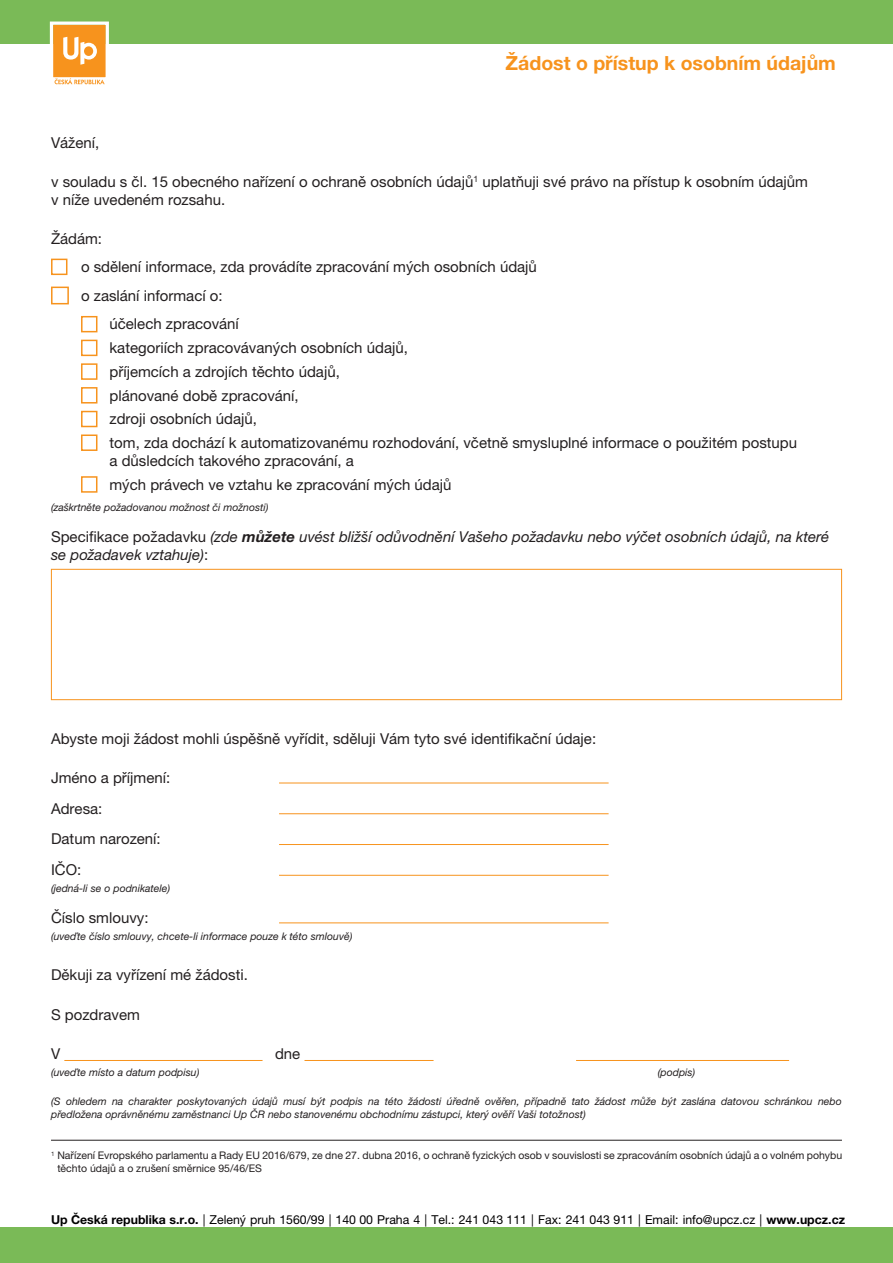
<style>
.page{position:relative;width:893px;height:1263px;background:#fff}
.page>*{position:absolute;margin:0;border:0;box-sizing:border-box;transform-origin:0 0}
.txt-body-paragraph{font:700 19.5px "Helvetica Neue LT Pro";color:#f7931d}
.txt-body-paragraph-2{font:15px/18px "Helvetica Neue LT Pro";color:#231f20}
.txt-bullets{font:15px/18px "Helvetica Neue LT Pro";color:#231f20}
.txt-body-paragraph-3{font:italic 15px/18px "Helvetica Neue LT Pro";color:#231f20}
.txt-body{font:15px "Helvetica Neue LT Pro";color:#231f20}
.t1{font:12.3px "Helvetica Neue LT Pro";color:#000}
.txt-instr{font:italic 10.5px/12.6px "Helvetica Neue LT Pro";color:#231f20}
.t2{font:10.5px/12.6px "Helvetica Neue LT Pro";color:#231f20}
.s1{font-style:normal}
.s2{font-weight:700}
</style>
<div class="page">
<div style="left:0;top:1227px;width:893px;height:36px;background:#7aba57"></div>
<hr style="left:64px;top:1060px;width:199px;height:1px;background:#f7931d">
<hr style="left:304px;top:1060px;width:130px;height:1px;background:#f7931d">
<hr style="left:576px;top:1060px;width:213px;height:1px;background:#f7931d">
<div style="left:51px;top:259px;width:16px;height:16px;border:2px solid #f7931d"></div>
<div style="left:51px;top:287px;width:18px;height:17px;border:2px solid #f7931d"></div>
<div style="left:81px;top:316px;width:16px;height:16px;border:2px solid #f7931d"></div>
<div style="left:81px;top:340px;width:16px;height:16px;border:2px solid #f7931d"></div>
<div style="left:81px;top:363px;width:16px;height:17px;border:2px solid #f7931d"></div>
<div style="left:81px;top:387px;width:16px;height:16px;border:2px solid #f7931d"></div>
<div style="left:81px;top:411px;width:16px;height:16px;border:2px solid #f7931d"></div>
<div style="left:81px;top:434px;width:16px;height:17px;border:2px solid #f7931d"></div>
<div style="left:81px;top:476px;width:16px;height:17px;border:2px solid #f7931d"></div>
<div style="left:51px;top:569px;width:791px;height:131px;border:1px solid #f7931d"></div>
<hr style="left:279px;top:783px;width:330px;height:1px;background:#f7931d">
<hr style="left:279px;top:813px;width:330px;height:1px;background:#f7931d">
<hr style="left:279px;top:844px;width:330px;height:1px;background:#f7931d">
<hr style="left:279px;top:875px;width:330px;height:1px;background:#f7931d">
<hr style="left:279px;top:922px;width:330px;height:1px;background:#f7931d">
<hr style="left:51px;top:1140px;width:791px;height:1px;background:#231f20">
<div style="left:0;top:0;width:893px;height:44px;background:#7aba57"></div>
<svg style="left:49px;top:21px;width:60px;height:63px"></svg>
<p class="txt-body-paragraph" style="left:506px;top:51px;width:332px">Žádost o přístup k osobním údajům</p>
<p class="txt-body-paragraph-2" style="left:51px;top:133px;width:50px">Vážení,</p>
<p class="txt-body-paragraph-2" style="left:51px;top:172px;width:759px">v souladu s čl. 15 obecného nařízení o ochraně osobních údajů<sup>1</sup> uplatňuji své právo na přístup k osobním údajům v níže uvedeném rozsahu.</p>
<p class="txt-body-paragraph-2" style="left:51px;top:230px;width:53px">Žádám:</p>
<p class="txt-body" style="left:81px;top:258px;width:457px">o sdělení informace, zda provádíte zpracování mých osobních údajů</p>
<p class="txt-body" style="left:81px;top:287px;width:143px">o zaslání informací o:</p>
<p class="txt-bullets" style="left:110px;top:315px;width:131px">účelech zpracování</p>
<p class="txt-bullets" style="left:110px;top:339px;width:300px">kategoriích zpracovávaných osobních údajů,</p>
<p class="txt-bullets" style="left:110px;top:362px;width:232px">příjemcích a zdrojích těchto údajů,</p>
<p class="txt-bullets" style="left:110px;top:386px;width:191px">plánované době zpracování,</p>
<p class="txt-bullets" style="left:110px;top:410px;width:149px">zdroji osobních údajů,</p>
<p class="txt-bullets" style="left:110px;top:433px;width:689px">tom, zda dochází k automatizovanému rozhodování, včetně smysluplné informace o použitém postupu a důsledcích takového zpracování, a</p>
<p class="txt-bullets" style="left:110px;top:475px;width:344px">mých právech ve vztahu ke zpracování mých údajů</p>
<p class="txt-instr" style="left:51px;top:501px;width:219px">(zaškrtněte požadovanou možnost či možnosti)</p>
<p class="txt-body-paragraph-3" style="left:51px;top:527px;width:780px"><span class="s1">Specifikace požadavku</span> (zde <span class="s2">můžete</span> uvést bližší odůvodnění Vašeho požadavku nebo výčet osobních údajů, na které se požadavek vztahuje)<span class="s1">:</span></p>
<p class="txt-body-paragraph-2" style="left:51px;top:729px;width:547px">Abyste moji žádost mohli úspěšně vyřídit, sděluji Vám tyto své identifikační údaje:</p>
<p class="txt-body-paragraph-2" style="left:51px;top:768px;width:121px">Jméno a příjmení:</p>
<p class="txt-body-paragraph-2" style="left:51px;top:799px;width:53px">Adresa:</p>
<p class="txt-body-paragraph-2" style="left:51px;top:830px;width:111px">Datum narození:</p>
<p class="txt-body-paragraph-2" style="left:51px;top:861px;width:32px">IČO:</p>
<p class="txt-instr" style="left:51px;top:882px;width:121px">(jedná-li se o podnikatele)</p>
<p class="txt-body-paragraph-2" style="left:51px;top:908px;width:99px">Číslo smlouvy:</p>
<p class="txt-instr" style="left:51px;top:929px;width:303px">(uveďte číslo smlouvy, chcete-li informace pouze k této smlouvě)</p>
<p class="txt-body-paragraph-2" style="left:51px;top:966px;width:198px">Děkuji za vyřízení mé žádosti.</p>
<p class="txt-body-paragraph-2" style="left:51px;top:1005px;width:90px">S pozdravem</p>
<p class="txt-body-paragraph-2" style="left:51px;top:1044px;width:11px">V</p>
<p class="txt-body-paragraph-2" style="left:275px;top:1044px;width:27px">dne</p>
<p class="txt-instr" style="left:51px;top:1065px;width:150px">(uveďte místo a datum podpisu)</p>
<p class="txt-instr" style="left:658px;top:1065px;width:39px">(podpis)</p>
<p class="txt-instr" style="left:51px;top:1095px;width:792px">(S ohledem na charakter poskytovaných údajů musí být podpis na této žádosti úředně ověřen, případně tato žádost může být zaslána datovou schránkou nebo předložena oprávněnému zaměstnanci Up ČR nebo stanovenému obchodnímu zástupci, který ověří Vaši totožnost)</p>
<p class="t2" style="left:57px;top:1149px;width:786px;text-indent:-6px"><sup>1</sup> Nařízení Evropského parlamentu a Rady EU 2016/679, ze dne 27. dubna 2016, o ochraně fyzických osob v souvislosti se zpracováním osobních údajů a o volném pohybu těchto údajů a o zrušení směrnice 95/46/ES</p>
<p class="t1" style="left:51px;top:1212px;width:796px"><span class="s2">Up Česká republika s.r.o.</span> | Zelený pruh 1560/99 | 140 00 Praha 4 | Tel.: 241 043 111 | Fax: 241 043 911 | Email: info@upcz.cz | <span class="s2">www.upcz.cz</span></p>
</div>
